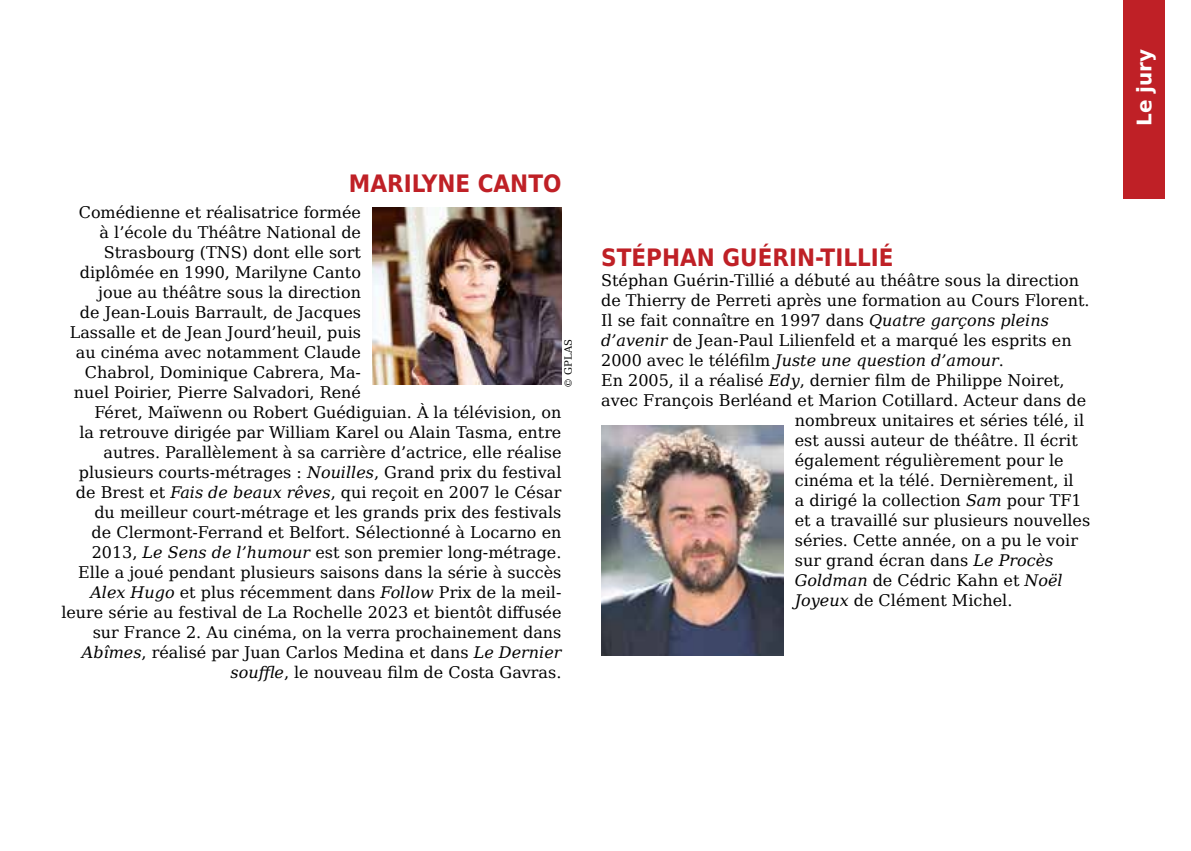
<style>
.page{position:relative;width:1191px;height:851px;background:#fff}
.page>*{position:absolute;margin:0;border:0;box-sizing:border-box;transform-origin:0 0}
.t1{font:700 24px "DejaVu Sans Condensed";color:#bf2026}
.t2{font:700 20px "DejaVu Sans";color:#fff}
.t3{font:16px "DejaVu Serif";color:#000}
.t4{font:italic 16px "DejaVu Serif";color:#000}
.t5{font:10px "DejaVu Serif";color:#000}
.s1{font-style:italic}
.s2{font-style:normal}
</style>
<div class="page">
<div style="left:1123px;top:0;width:41px;height:198px;background:#bf2026"></div>
<img style="left:601px;top:425px;width:182px;height:230px">
<img style="left:372px;top:207px;width:189px;height:178px">
<h1 class="t1" style="left:349px;top:164px;width:214px">MARILYNE CANTO</h1>
<p class="t3" style="left:79px;top:200px;width:284px">Comédienne et réalisatrice formée</p>
<p class="t3" style="left:100px;top:220px;width:263px">à l’école du Théâtre National de</p>
<p class="t3" style="left:104px;top:240px;width:259px">Strasbourg (TNS) dont elle sort</p>
<p class="t3" style="left:80px;top:260px;width:283px">diplômée en 1990, Marilyne Canto</p>
<p class="t3" style="left:98px;top:280px;width:264px">joue au théâtre sous la direction</p>
<p class="t3" style="left:80px;top:300px;width:283px">de Jean-Louis Barrault, de Jacques</p>
<p class="t3" style="left:70px;top:320px;width:293px">Lassalle et de Jean Jourd’heuil, puis</p>
<p class="t3" style="left:76px;top:340px;width:287px">au cinéma avec notamment Claude</p>
<p class="t3" style="left:85px;top:360px;width:278px">Chabrol, Dominique Cabrera, Ma-</p>
<p class="t3" style="left:74px;top:380px;width:288px">nuel Poirier, Pierre Salvadori, René</p>
<p class="t3" style="left:94px;top:400px;width:468px">Féret, Maïwenn ou Robert Guédiguian. à la télévision, on</p>
<p class="t3" style="left:80px;top:420px;width:483px">la retrouve dirigée par William Karel ou Alain Tasma, entre</p>
<p class="t3" style="left:103px;top:440px;width:459px">autres. Parallèlement à sa carrière d’actrice, elle réalise</p>
<p class="t3" style="left:79px;top:460px;width:484px">plusieurs courts-métrages : <span class="s1">Nouilles</span>, Grand prix du festival</p>
<p class="t3" style="left:76px;top:480px;width:487px">de Brest et <span class="s1">Fais de beaux rêves</span>, qui reçoit en 2007 le César</p>
<p class="t3" style="left:94px;top:500px;width:468px">du meilleur court-métrage et les grands prix des festivals</p>
<p class="t3" style="left:92px;top:520px;width:471px">de Clermont-Ferrand et Belfort. Sélectionné à Locarno en</p>
<p class="t3" style="left:92px;top:540px;width:471px">2013, <span class="s1">Le Sens de l’humour</span> est son premier long-métrage.</p>
<p class="t3" style="left:78px;top:560px;width:485px">Elle a joué pendant plusieurs saisons dans la série à succès</p>
<p class="t3" style="left:90px;top:580px;width:472px"><span class="s1">Alex Hugo</span> et plus récemment dans <span class="s1">Follow</span> Prix de la meil-</p>
<p class="t3" style="left:61px;top:600px;width:501px">leure série au festival de La Rochelle 2023 et bientôt diffusée</p>
<p class="t3" style="left:93px;top:620px;width:470px">sur France 2. Au cinéma, on la verra prochainement dans</p>
<p class="t3" style="left:82px;top:640px;width:481px"><span class="s1">Abîmes</span>, réalisé par Juan Carlos Medina et dans <span class="s1">Le Dernier</span></p>
<p class="t3" style="left:231px;top:660px;width:332px"><span class="s1">souffle</span>, le nouveau film de Costa Gavras.</p>
<p class="t5" style="left:561px;top:387px;width:50px;rotate:-90deg">© GPLAS</p>
<h1 class="t1" style="left:601px;top:237px;width:290px">STÉPHAN GUÉRIN-TILLIÉ</h1>
<p class="t3" style="left:601px;top:268px;width:479px">Stéphan Guérin-Tillié a débuté au théâtre sous la direction</p>
<p class="t3" style="left:601px;top:288px;width:490px">de Thierry de Perreti aprè s une formation au Cours Florent.</p>
<p class="t3" style="left:601px;top:308px;width:449px">Il se fait connaître en 1997 dans <span class="s1">Quatre garçons pleins</span></p>
<p class="t3" style="left:601px;top:328px;width:472px"><span class="s1">d’avenir</span> de Jean-Paul Lilienfeld et a marqué les esprits en</p>
<p class="t4" style="left:601px;top:348px;width:404px"><span class="s2">2000 avec le téléfilm</span> Juste une question d’amour<span class="s2">.</span></p>
<p class="t3" style="left:601px;top:368px;width:465px">En 2005, il a réalisé <span class="s1">Edy</span>, dernier film de Philippe Noiret,</p>
<p class="t3" style="left:601px;top:388px;width:486px">avec François Berléand et Marion Cotillard. Acteur dans de</p>
<p class="t3" style="left:795px;top:408px;width:291px">nombreux unitaires et séries télé, il</p>
<p class="t3" style="left:795px;top:428px;width:284px">est aussi auteur de théâtre. Il écrit</p>
<p class="t3" style="left:795px;top:448px;width:270px">également régulièrement pour le</p>
<p class="t3" style="left:795px;top:468px;width:280px">cinéma et la télé . Dernièrement, il</p>
<p class="t3" style="left:795px;top:488px;width:288px">a dirigé la collection <span class="s1">Sam</span> pour TF1</p>
<p class="t3" style="left:795px;top:508px;width:297px">et a travaillé sur plusieurs nouvelles</p>
<p class="t3" style="left:795px;top:528px;width:285px">séries. Cette année, on a pu le voir</p>
<p class="t3" style="left:795px;top:548px;width:260px">sur grand écran dans <span class="s1">Le Procès</span></p>
<p class="t3" style="left:795px;top:568px;width:269px"><span class="s1">Goldman</span> de Cédric Kahn et <span class="s1">Noël</span></p>
<p class="t3" style="left:795px;top:588px;width:219px"><span class="s1">Joyeux</span> de Clément Michel.</p>
<p class="t2" style="left:1127px;top:126px;width:79px;rotate:-90deg">Le jury</p>
</div>
